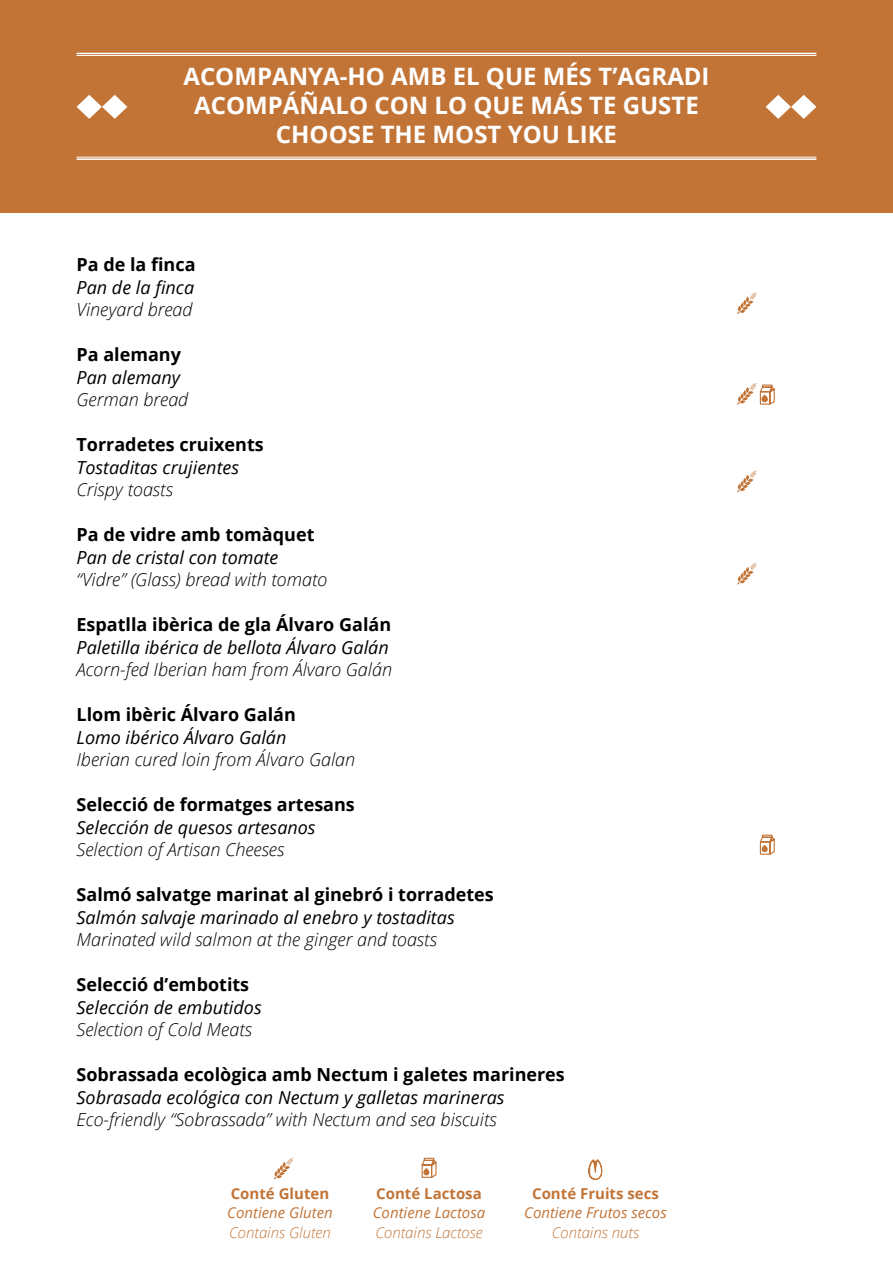
<style>
.page{position:relative;width:893px;height:1263px;background:#fff}
.page>*{position:absolute;margin:0;border:0;box-sizing:border-box;transform-origin:0 0}
.t1{font:700 24px/28.8px "Open Sans";color:#fff}
.t2{font:italic 300 18px "Open Sans";color:#000}
.t3{font:italic 18px "Open Sans";color:#000}
.t4{font:700 18px "Open Sans";color:#000}
.t5{font:italic 15px "Open Sans";color:#c27437}
.t6{font:italic 300 15px "Open Sans";color:#c27437}
.t7{font:700 15px "Open Sans";color:#c27437}
</style>
<div class="page">
<div style="left:0;top:0;width:893px;height:213px;background:#c27437"></div>
<hr style="left:77px;top:157px;width:739px;height:1px;background:#fff">
<hr style="left:77px;top:158px;width:739px;height:2px;background:#fff">
<hr style="left:77px;top:55px;width:739px;height:1px;background:#fff">
<hr style="left:77px;top:53px;width:739px;height:1px;background:#fff">
<svg style="left:274px;top:1158px;width:19px;height:22px"></svg>
<svg style="left:421px;top:1157px;width:16px;height:21px"></svg>
<div style="left:423px;top:1168px;width:6px;height:7px;border:1px solid #c27437;border-radius:2px"></div>
<svg style="left:588px;top:1159px;width:15px;height:21px"></svg>
<svg style="left:737px;top:293px;width:19px;height:22px"></svg>
<svg style="left:737px;top:383px;width:38px;height:22px"></svg>
<div style="left:761px;top:395px;width:7px;height:7px;border:2px solid #c27437;border-radius:2px"></div>
<svg style="left:737px;top:471px;width:19px;height:22px"></svg>
<svg style="left:737px;top:563px;width:19px;height:22px"></svg>
<svg style="left:759px;top:834px;width:16px;height:21px"></svg>
<div style="left:762px;top:845px;width:6px;height:7px;border:1px solid #c27437;border-radius:2px"></div>
<svg style="left:77px;top:95px;width:50px;height:24px"></svg>
<svg style="left:766px;top:95px;width:50px;height:24px"></svg>
<h1 class="t1" style="left:194px;top:62px;width:517px;text-indent:-11px">acom panya-ho am b el que m és t’ag radi<br>ACO</h1>
<h1 class="t1" style="left:245px;top:91px;width:91px">MPÁÑALO</h1>
<h1 class="t1" style="left:374px;top:91px;width:18px">CON</h1>
<h1 class="t1" style="left:435px;top:91px;width:114px">lo que más</h1>
<h1 class="t1" style="left:276px;top:91px;width:424px;text-indent:313px">te g uste<br>Choose the most you like</h1>
<p class="t4" style="left:77px;top:252px;width:121px">Pa de la finca</p>
<p class="t3" style="left:77px;top:275px;width:119px">Pan de la finca</p>
<p class="t2" style="left:77px;top:297px;width:117px">Vineyard bread</p>
<p class="t4" style="left:77px;top:342px;width:106px">Pa alemany</p>
<p class="t3" style="left:77px;top:365px;width:105px">Pan alemany</p>
<p class="t2" style="left:77px;top:387px;width:113px">German bread</p>
<p class="t4" style="left:77px;top:432px;width:189px">Torradetes cruixents</p>
<p class="t3" style="left:77px;top:455px;width:164px">Tostaditas crujientes</p>
<p class="t2" style="left:77px;top:477px;width:98px">Crispy toasts</p>
<p class="t4" style="left:77px;top:522px;width:239px">Pa de vidre amb tomàquet</p>
<p class="t3" style="left:77px;top:545px;width:203px">Pan de cristal con tomate</p>
<p class="t2" style="left:77px;top:567px;width:252px">“Vidre” (Glass) bread with tomato</p>
<p class="t4" style="left:77px;top:612px;width:316px">Espatlla ibèrica de gla Álvaro Galán</p>
<p class="t3" style="left:77px;top:635px;width:314px">Paletilla ibérica de bellota Álvaro Galán</p>
<p class="t2" style="left:77px;top:657px;width:317px">Acorn-fed Iberian ham from Álvaro Galán</p>
<p class="t4" style="left:77px;top:702px;width:221px">Llom ibèric Álvaro Galán</p>
<p class="t3" style="left:77px;top:725px;width:211px">Lomo ibérico Álvaro Galán</p>
<p class="t2" style="left:77px;top:747px;width:280px">Iberian cured loin from Álvaro Galan</p>
<p class="t4" style="left:77px;top:792px;width:280px">Selecció de formatges artesans</p>
<p class="t3" style="left:77px;top:815px;width:241px">Selección de quesos artesanos</p>
<p class="t2" style="left:77px;top:837px;width:209px">Selection of Artisan Cheeses</p>
<p class="t4" style="left:77px;top:882px;width:419px">Salmó salvatge marinat al ginebró i torradetes</p>
<p class="t3" style="left:77px;top:905px;width:380px">Salmón salvaje marinado al enebro y tostaditas</p>
<p class="t2" style="left:77px;top:927px;width:362px">Marinated wild salmon at the ginger and toasts</p>
<p class="t4" style="left:77px;top:972px;width:174px">Selecció d’embotits</p>
<p class="t3" style="left:77px;top:995px;width:187px">Selección de embutidos</p>
<p class="t2" style="left:77px;top:1017px;width:177px">Selection of Cold Meats</p>
<p class="t4" style="left:77px;top:1062px;width:490px">Sobrassada ecològica amb Nectum i galetes marineres</p>
<p class="t3" style="left:77px;top:1085px;width:430px">Sobrasada ecológica con Nectum y galletas marineras</p>
<p class="t2" style="left:77px;top:1107px;width:422px">Eco-friendly “Sobrassada” with Nectum and sea biscuits</p>
<p class="t7" style="left:231px;top:1183px;width:100px">Conté Gluten</p>
<p class="t5" style="left:227px;top:1202px;width:107px">Contiene Gluten</p>
<p class="t6" style="left:229px;top:1222px;width:103px">Contains Gluten</p>
<p class="t7" style="left:376px;top:1183px;width:107px">Conté Lactosa</p>
<p class="t5" style="left:373px;top:1203px;width:114px">Contiene Lactosa</p>
<p class="t6" style="left:376px;top:1222px;width:109px">Contains Lactose</p>
<p class="t7" style="left:532px;top:1183px;width:128px">Conté Fruits secs</p>
<p class="t5" style="left:524px;top:1202px;width:144px">Contiene Frutos secos</p>
<p class="t6" style="left:552px;top:1222px;width:89px">Contains nuts</p>
</div>
